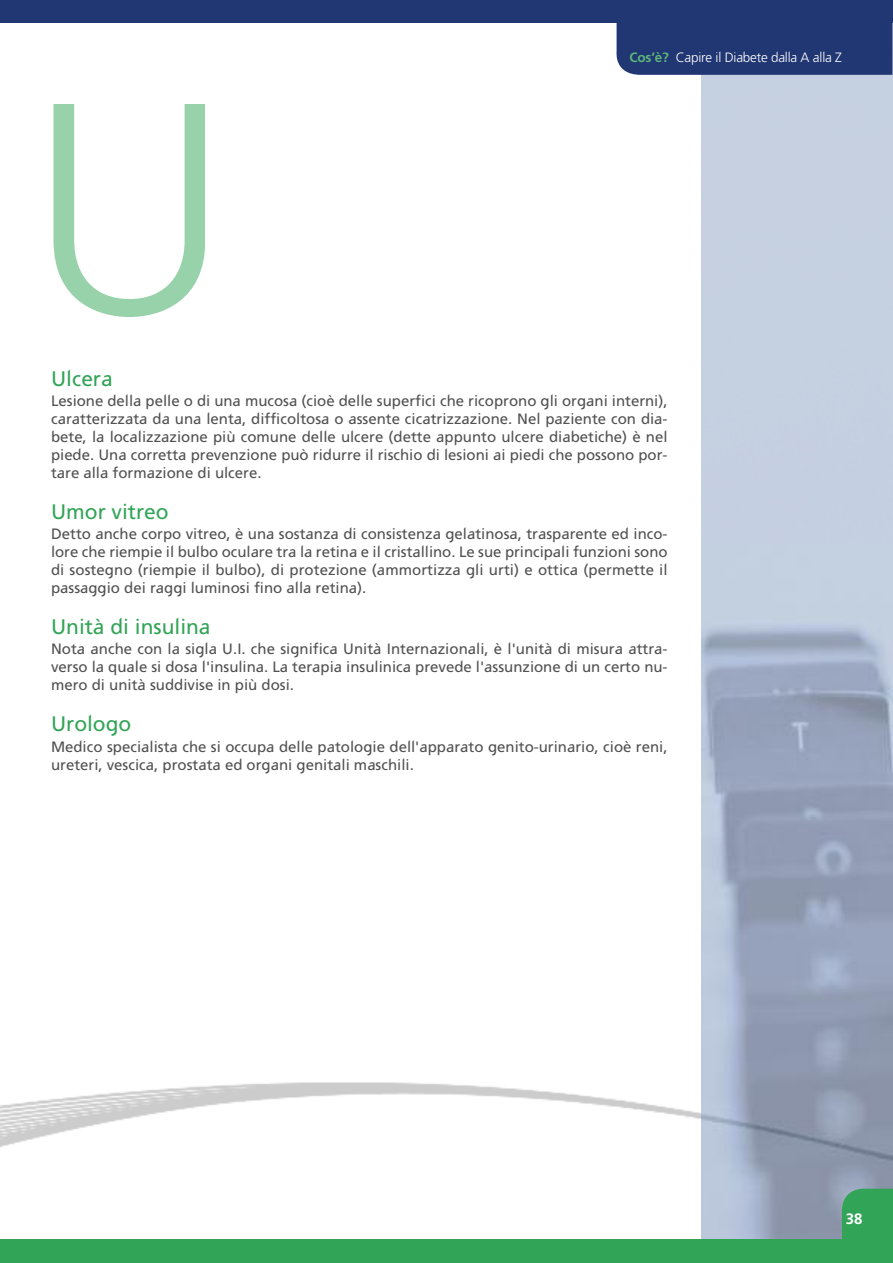
<style>
.page{position:relative;width:893px;height:1263px;background:#fff}
.page>*{position:absolute;margin:0;border:0;box-sizing:border-box;transform-origin:0 0}
.t1{font:21px "Freeway Roman 1";color:#32a457}
.t2{font:15px/18px "Freeway Roman 1";color:#525152;text-align:justify}
.t3{font:15px "Freeway Demi";color:#fff}
.t4{font:300 13.5px "Freeway";letter-spacing:-.015em;color:#fff}
.s1{font-family:"Freeway Demi";font-weight:400;color:#5bb679}
</style>
<div class="page">
<img style="left:0;top:1082px;width:701px;height:65px">
<img style="left:701px;top:23px;width:192px;height:1216px">
<div style="left:616px;top:23px;width:276px;height:52px;background:#213773"></div>
<svg style="left:842px;top:1187px;width:51px;height:52px;background:#38a45d"></svg>
<div style="left:0;top:0;width:893px;height:23px;background:#213773"></div>
<div style="left:0;top:1239px;width:893px;height:24px;background:#32a457"></div>
<svg style="left:54px;top:240px;width:151px;height:77px"></svg>
<p class="t4" style="left:629px;top:49px;width:214px"><span class="s1">Cos’è?</span> Capire il Diabete dalla A alla Z</p>
<h1 class="t1" style="left:51px;top:366px;width:63px">Ulcera</h1>
<p class="t2" style="left:51px;top:392px;width:618px">Lesione della pelle o di una mucosa (cioè delle superfici che ricoprono gli organi interni), caratterizzata da una lenta, difficoltosa o assente cicatrizzazione. Nel paziente con dia&shy;bete, la localizzazione più comune delle ulcere (dette appunto ulcere diabetiche) è nel piede. Una corretta prevenzione può ridurre il rischio di lesioni ai piedi che possono por&shy;tare alla formazione di ulcere.</p>
<h1 class="t1" style="left:51px;top:499px;width:119px">Umor vitreo</h1>
<p class="t2" style="left:51px;top:525px;width:618px">Detto anche corpo vitreo, è una sostanza di consistenza gelatinosa, trasparente ed inco&shy;lore che riempie il bulbo oculare tra la retina e il cristallino. Le sue principali funzioni sono di sostegno (riempie il bulbo), di protezione (ammortizza gli urti) e ottica (permette il passaggio dei raggi luminosi fino alla retina).</p>
<h1 class="t1" style="left:51px;top:614px;width:161px">Unità di insulina</h1>
<p class="t2" style="left:51px;top:640px;width:618px">Nota anche con la sigla U.I. che significa Unità Internazionali, è l'unità di misura attra&shy;verso la quale si dosa l'insulina. La terapia insulinica prevede l'assunzione di un certo nu&shy;mero di unità suddivise in più dosi.</p>
<h1 class="t1" style="left:51px;top:712px;width:82px">Urologo</h1>
<p class="t2" style="left:51px;top:737px;width:618px">Medico specialista che si occupa delle patologie dell'apparato genito-urinario, cioè reni, ureteri, vescica, prostata ed organi genitali maschili.</p>
<p class="t3" style="left:846px;top:1210px;width:18px">38</p>
</div>
